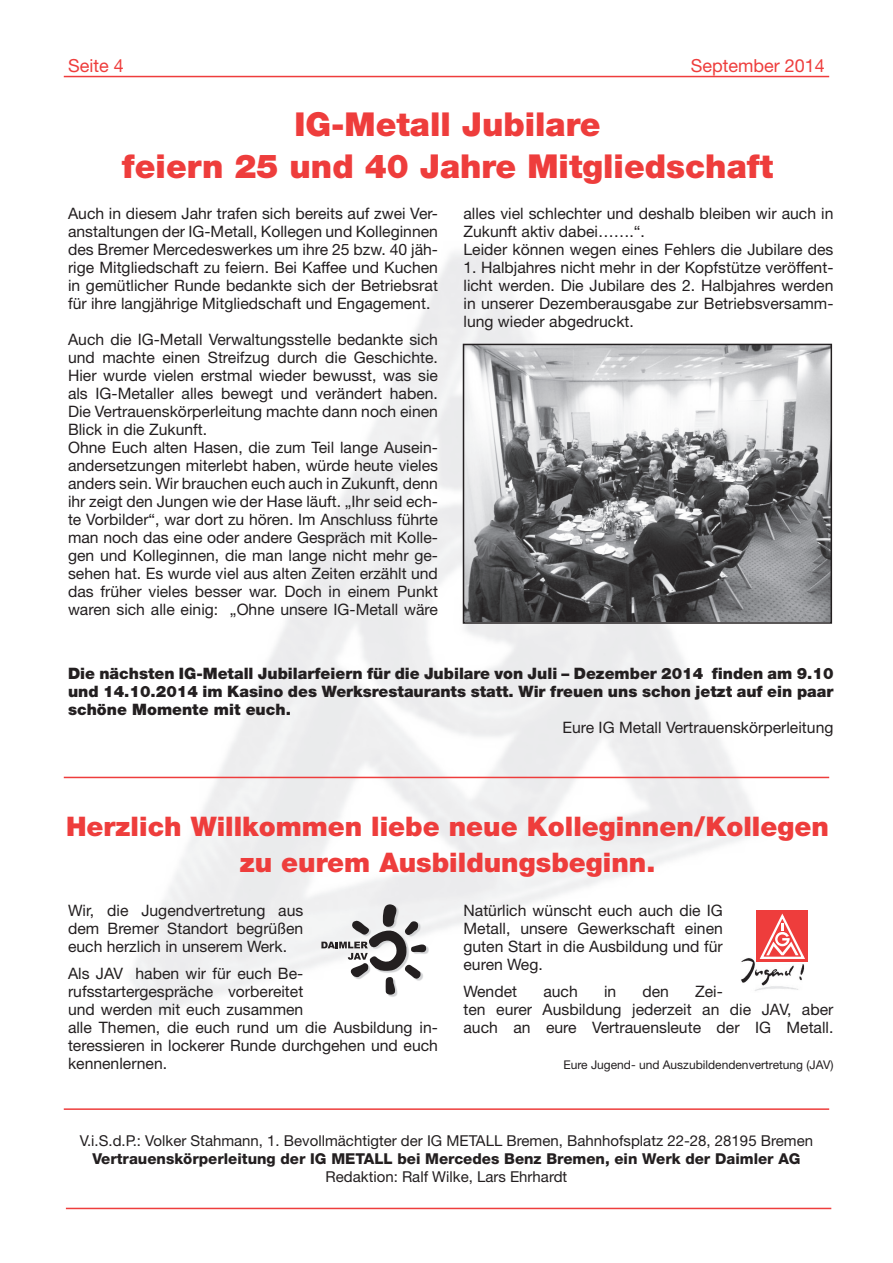
<style>
.page{position:relative;width:893px;height:1263px;background:#fff}
.page>*{position:absolute;margin:0;border:0;box-sizing:border-box;transform-origin:0 0}
.t1{font:900 33px/42px "Helvetica Neue";color:#ee3d3c;text-align:center}
.t2{font:900 27px/36px "Helvetica Neue";color:#ee3d3c;text-align:center}
.t3{font:18px "Helvetica Neue";color:#ee3d3c}
.t4{font:15.75px/18px "Helvetica Neue";color:#231f20;text-align:justify}
.t5{font:900 15.75px/18px "Helvetica Neue";color:#231f20;text-align:justify}
.t6{font:15px "Helvetica Neue";color:#231f20}
.t7{font:800 15px "Helvetica Neue";color:#231f20}
.t8{font:12px "Helvetica Neue";color:#231f20}
</style>
<div class="page">
<img style="left:124px;top:249px;width:645px;height:766px">
<hr style="left:64px;top:76px;width:765px;height:1px;background:#ee3d3c">
<hr style="left:64px;top:1108px;width:765px;height:2px;background:#ee3d3c">
<hr style="left:64px;top:777px;width:765px;height:1px;background:#ee3d3c">
<hr style="left:66px;top:1208px;width:765px;height:1px;background:#ee3d3c">
<img style="left:341px;top:903px;width:97px;height:97px">
<svg style="left:321px;top:904px;width:105px;height:91px"></svg>
<img style="left:741px;top:957px;width:64px;height:36px">
<div style="left:757px;top:911px;width:51px;height:51px;background:#ee3d3c"></div>
<svg style="left:759px;top:913px;width:46px;height:46px"></svg>
<img style="left:466px;top:347px;width:363px;height:274px">
<div style="left:463px;top:344px;width:369px;height:280px;border:2px solid #231f20"></div>
<p class="t3" style="left:68px;top:55px;width:57px">Seite 4</p>
<p class="t3" style="left:691px;top:55px;width:136px">September 2014</p>
<h1 class="t1" style="left:122px;top:103px;width:653px">IG-Metall Jubilare<br>feiern 25 und 40 Jahre Mitgliedschaft</h1>
<p class="t4" style="left:68px;top:204px;width:371px">Auch in diesem Jahr trafen sich bereits auf zwei Ver&shy;anstaltungen der IG-Metall, Kollegen und Kolleginnen des Bremer Mercedeswerkes um ihre 25 bzw. 40 jäh&shy;rige Mitgliedschaft zu feiern. Bei Kaffee und Kuchen in gemütlicher Runde bedankte sich der Betriebsrat für ihre langjährige Mitgliedschaft und Engagement.</p>
<p class="t4" style="left:68px;top:330px;width:371px;text-align:left">Auch die IG-Metall Verwaltungsstelle bedankte sich und machte einen Streifzug durch die Geschichte.<br>Hier wurde vielen erstmal wieder bewusst, was sie als IG-Metaller alles bewegt und verändert haben.<br>Die Vertrauenskörperleitung machte dann noch einen Blick in die Zukunft.<br>Ohne Euch alten Hasen, die zum Teil lange Ausein&shy;andersetzungen miterlebt haben, würde heute vieles anders sein. Wir brauchen euch auch in Zukunft, denn ihr zeigt den Jungen wie der Hase läuft. „Ihr seid ech&shy;te Vorbilder“, war dort zu hören. Im Anschluss führte man noch das eine oder andere Gespräch mit Kolle&shy;gen und Kolleginnen, die man lange nicht mehr ge&shy;sehen hat. Es wurde viel aus alten Zeiten erzählt und das früher vieles besser war. Doch in einem Punkt waren sich alle einig: „Ohne unsere IG-Metall wäre</p>
<p class="t4" style="left:463px;top:204px;width:371px;text-align:left">alles viel schlechter und deshalb bleiben wir auch in<br>Zukunft aktiv dabei…….“.<br>Leider können wegen eines Fehlers die Jubilare des</p>
<p class="t4" style="left:463px;top:258px;width:371px">1. Halbjahres nicht mehr in der Kopfstütze veröffent&shy;licht werden. Die Jubilare des 2. Halbjahres werden in unserer Dezemberausgabe zur Betriebsversamm&shy;lung wieder abgedruckt.</p>
<p class="t5" style="left:68px;top:665px;width:767px">Die nächsten IG-Metall Jubilarfeiern für die Jubilare von Juli – Dezember 2014 finden am 9.10 und 14.10.2014 im Kasino des Werksrestaurants statt. Wir freuen uns schon jetzt auf ein paar schöne Momente mit euch.</p>
<p class="t4" style="left:562px;top:718px;width:272px">Eure IG Metall Vertrauenskörperleitung</p>
<h2 class="t2" style="left:66px;top:808px;width:764px">Herzlich Willkommen liebe neue Kolleginnen/Kollegen zu eurem Ausbildungsbeginn.</h2>
<p class="t4" style="left:68px;top:901px;width:237px">Wir, die Jugendvertretung aus dem Bremer Standort begrüßen euch herzlich in unserem Werk.</p>
<p class="t4" style="left:68px;top:964px;width:371px;text-align:left">Als JAV haben wir für euch Be&shy;rufsstartergespräche vorbereitet<br>und werden mit euch zusammen<br>alle Themen, die euch rund um die Ausbildung in&shy;teressieren in lockerer Runde durchgehen und euch kennenlernen.</p>
<p class="t4" style="left:463px;top:902px;width:261px">Natürlich wünscht euch auch die IG Metall, unsere Gewerkschaft einen guten Start in die Ausbildung und für euren Weg.</p>
<p class="t4" style="left:463px;top:982px;width:55px">Wendet</p>
<p class="t4" style="left:543px;top:982px;width:36px">auch</p>
<p class="t4" style="left:604px;top:982px;width:14px">in</p>
<p class="t4" style="left:642px;top:982px;width:28px">den</p>
<p class="t4" style="left:463px;top:982px;width:371px;text-align:left;text-indent:232px">Zei-<br>ten eurer Ausbildung jederzeit an die JAV, aber auch an eure Vertrauensleute der IG Metall.</p>
<p class="t8" style="left:563px;top:1057px;width:271px">Eure Jugend- und Auszubildendenvertretung (JAV)</p>
<p class="t6" style="left:80px;top:1132px;width:735px">V.i.S.d.P.: Volker Stahmann, 1. Bevollmächtigter der IG METALL Bremen, Bahnhofsplatz 22-28, 28195 Bremen</p>
<p class="t7" style="left:92px;top:1150px;width:710px">Vertrauenskörperleitung der IG METALL bei Mercedes Benz Bremen, ein Werk der Daimler AG</p>
<p class="t6" style="left:326px;top:1168px;width:243px">Redaktion: Ralf Wilke, Lars Ehrhardt</p>
</div>
